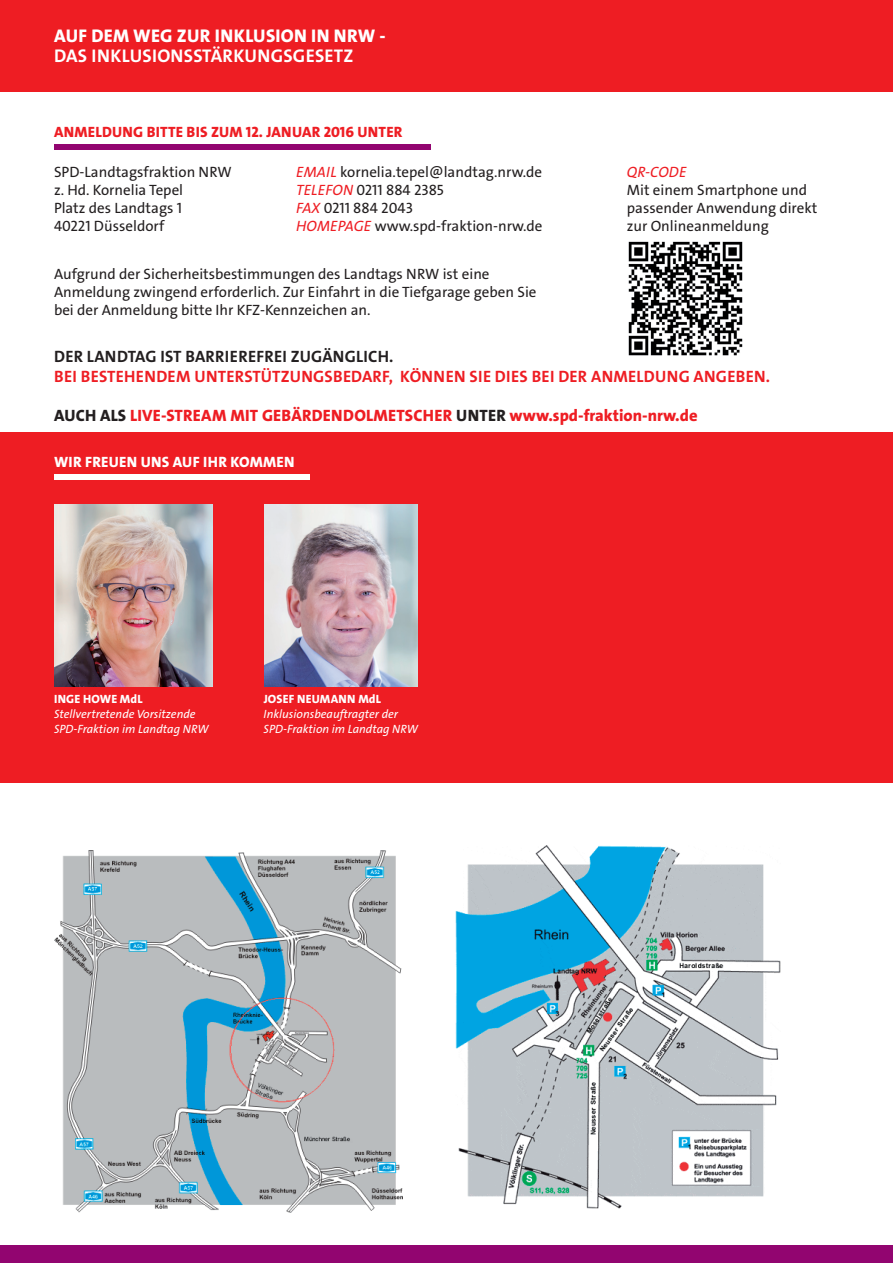
<style>
.page{position:relative;width:893px;height:1263px;background:#fff}
.page>*{position:absolute;margin:0;border:0;box-sizing:border-box;transform-origin:0 0}
.t1{font:18.45px "The Sans LP7 Bld";letter-spacing:.015em;color:#fff}
.t2{font:18.45px "The Sans LP8 Ex Bld";letter-spacing:.015em;color:#fff}
.t3{font:16.5px "The Sans LP7 Bld";letter-spacing:.015em;color:#ee1d23}
.t4{font:16.5px "The Sans LP8 Ex Bld";letter-spacing:.015em;color:#ee1d23}
.t5{font:16.5px "The Sans LP7 Bld";letter-spacing:.015em;color:#231f20}
.t6{font:15px/18px "The Sans LP5 Plain";color:#231f20}
.t7{font:15px "The Sans LP8 Ex Bld";letter-spacing:.015em;color:#ee1d23}
.t8{font:15px "The Sans LP8 Ex Bld";letter-spacing:.02em;color:#fff}
.t9{font:15px "The Sans LP5 Plain IT";letter-spacing:.015em;color:#ee1d23}
.t10{font:12px/15px "The Sans LP5 Plain IT";color:#fff}
.t11{font:12px "The Sans LP8 Ex Bld";letter-spacing:.015em;color:#fff}
.s1{font-family:"The Sans LP5 Plain IT";color:#ee1d23}
.s2{color:#231f20}
</style>
<div class="page">
<div style="left:0;top:433px;width:893px;height:350px;background:#ee1d23"></div>
<div style="left:0;top:1246px;width:893px;height:17px;background:#920570"></div>
<div style="left:0;top:0;width:893px;height:91px;background:#ee1d23"></div>
<div style="left:54px;top:145px;width:377px;height:5px;background:#920570"></div>
<div style="left:54px;top:474px;width:255px;height:5px;background:#fff"></div>
<img style="left:54px;top:850px;width:349px;height:363px">
<img style="left:455px;top:846px;width:326px;height:363px">
<img style="left:54px;top:505px;width:159px;height:182px">
<img style="left:264px;top:505px;width:153px;height:182px">
<img style="left:628px;top:241px;width:115px;height:115px">
<p class="t2" style="left:54px;top:24px;width:295px">AUF DEM WEG ZUR INKLUSION IN NRW</p>
<p class="t2" style="left:380px;top:24px;width:8px">-</p>
<p class="t1" style="left:54px;top:44px;width:301px">DAS INKLUSIONSSTÄRKUNGSGESETZ</p>
<p class="t7" style="left:54px;top:122px;width:350px">ANMELDUNG BITTE BIS ZUM 12. JANUAR 2016 UNTER</p>
<p class="t6" style="left:54px;top:163px;width:179px">SPD-Landtagsfraktion NRW z. Hd. Kornelia Tepel<br>Platz des Landtags 1<br>40221 Düsseldorf</p>
<p class="t6" style="left:296px;top:163px;width:248px"><span class="s1">Email</span> kornelia.tepel@landtag.nrw.de</p>
<p class="t6" style="left:296px;top:181px;width:248px;text-indent:60px">0211 884 2385<br><span class="s1">FAX</span> 0211 884 2043<br><span class="s1">homepage</span> www.spd-fraktion-nrw.de</p>
<p class="t9" style="left:296px;top:180px;width:40px">TELEFON</p>
<p class="t6" style="left:54px;top:265px;width:484px">Aufgrund der Sicherheitsbestimmungen des Landtags NRW ist eine<br>Anmeldung zwingend erforderlich. Zur Einfahrt in die Tiefgarage geben Sie bei der Anmeldung bitte Ihr KFZ-Kennzeichen an.</p>
<p class="t9" style="left:627px;top:162px;width:52px">QR-Code</p>
<p class="t6" style="left:627px;top:181px;width:192px">Mit einem Smartphone und passender Anwendung direkt zur Onlineanmeldung</p>
<p class="t5" style="left:54px;top:346px;width:341px">DER LANDTAG IST BARRI EREFREI ZUGÄNGLICH.</p>
<p class="t3" style="left:54px;top:365px;width:717px">BEI BESTEHENDEM UNTERSTÜTZUNGSBEDARF, KÖNNEN SI E DI ES BEI DER ANMELDUNG ANGEBEN.</p>
<p class="t4" style="left:54px;top:405px;width:645px"><span class="s2">AUCH ALS</span> LIVE-STREAM MIT GEBÄRDENDOLMETSCHER <span class="s2">UNTER</span> WWW.SPD-FRAKTION-NRW.DE</p>
<p class="t8" style="left:54px;top:453px;width:242px">WIR FREUEN UNS AUF IHR KOMMEN</p>
<p class="t11" style="left:54px;top:692px;width:89px">INGE HOWE MDL</p>
<p class="t10" style="left:54px;top:707px;width:156px">Stellvertretende Vorsitzende<br>SPD-Fraktion im Landtag NR W</p>
<p class="t11" style="left:264px;top:692px;width:118px">JOSEF NEUMANN MDL</p>
<p class="t10" style="left:264px;top:707px;width:156px">Inklusionsbeauftragter der<br>SPD-Fraktion im Landtag NR W</p>
</div>
